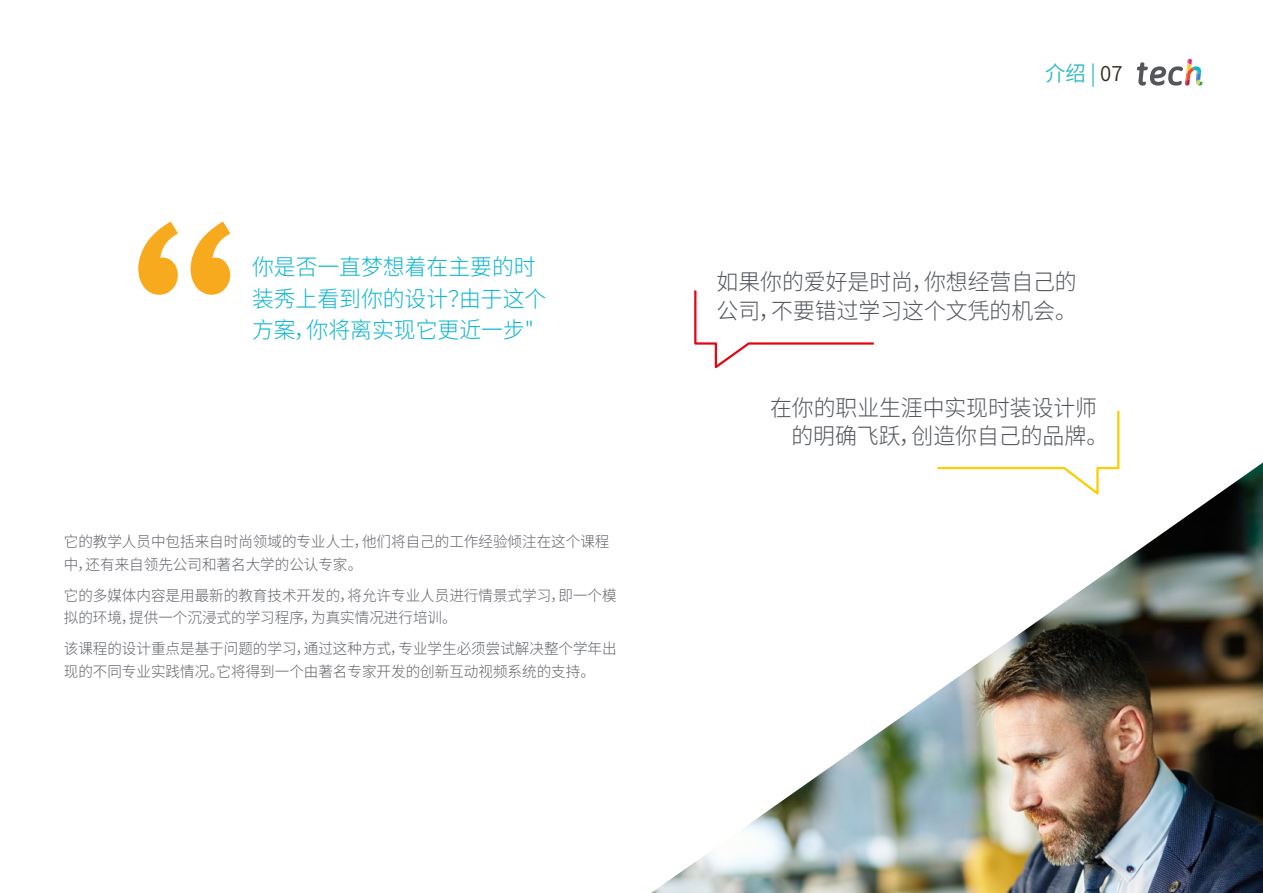
<style>
.page{position:relative;width:1263px;height:893px;background:#fff}
.page>*{position:absolute;margin:0;border:0;box-sizing:border-box;transform-origin:0 0}
.t1{font:300 22.5px/28.5px "Source Han Sans CN";color:#52555b}
.t2{font:300 22.5px/31.5px "Source Han Sans CN";color:#0fb6cf}
.t3{font:21px "Source Han Sans CN";color:#2db8c5}
.t4{font:300 15px/22.5px "Source Han Sans CN";color:#61646a}
.s1{color:#312e20}
</style>
<div class="page">
<svg style="left:138px;top:222px;width:92px;height:73px"></svg>
<svg style="left:1117px;top:410px;width:3px;height:52px"></svg>
<svg style="left:694px;top:290px;width:180px;height:79px"></svg>
<svg style="left:1137px;top:59px;width:65px;height:27px"></svg>
<img style="left:651px;top:462px;width:612px;height:431px">
<h1 class="t2" style="left:252px;top:252px;width:296px">你是否一直梦想着在主要的时装秀上看到你的设计？由于这个方案，你将离实现它更近一步"</h1>
<p class="t4" style="left:64px;top:531px;width:547px">它的教学人员中包括来自时尚领域的专业人士，他们将自己的工作经验倾注在这个课程中，还有来自领先公司和著名大学的公认专家。</p>
<p class="t4" style="left:64px;top:584px;width:554px">它的多媒体内容是用最新的教育技术开发的，将允许专业人员进行情景式学习，即一个模拟的环境，提供一个沉浸式的学习程序，为真实情况进行培训。</p>
<p class="t4" style="left:64px;top:638px;width:554px">该课程的设计重点是基于问题的学习，通过这种方式，专业学生必须尝试解决整个学年出现的不同专业实践情况。它将得到一个由著名专家开发的创新互动视频系统的支持。</p>
<h2 class="t3" style="left:1045px;top:61px;width:79px">介绍 | <span class="s1">07</span></h2>
<h1 class="t1" style="left:717px;top:268px;width:362px">如果你的爱好是时尚，你想经营自己的公司，不要错过学习这个文凭的机会。</h1>
<h1 class="t1" style="left:791px;top:393px;width:318px;text-indent:-21px">在你的职业生涯中实现时装设计师的明确飞跃，创造你自己的品牌。</h1>
</div>
